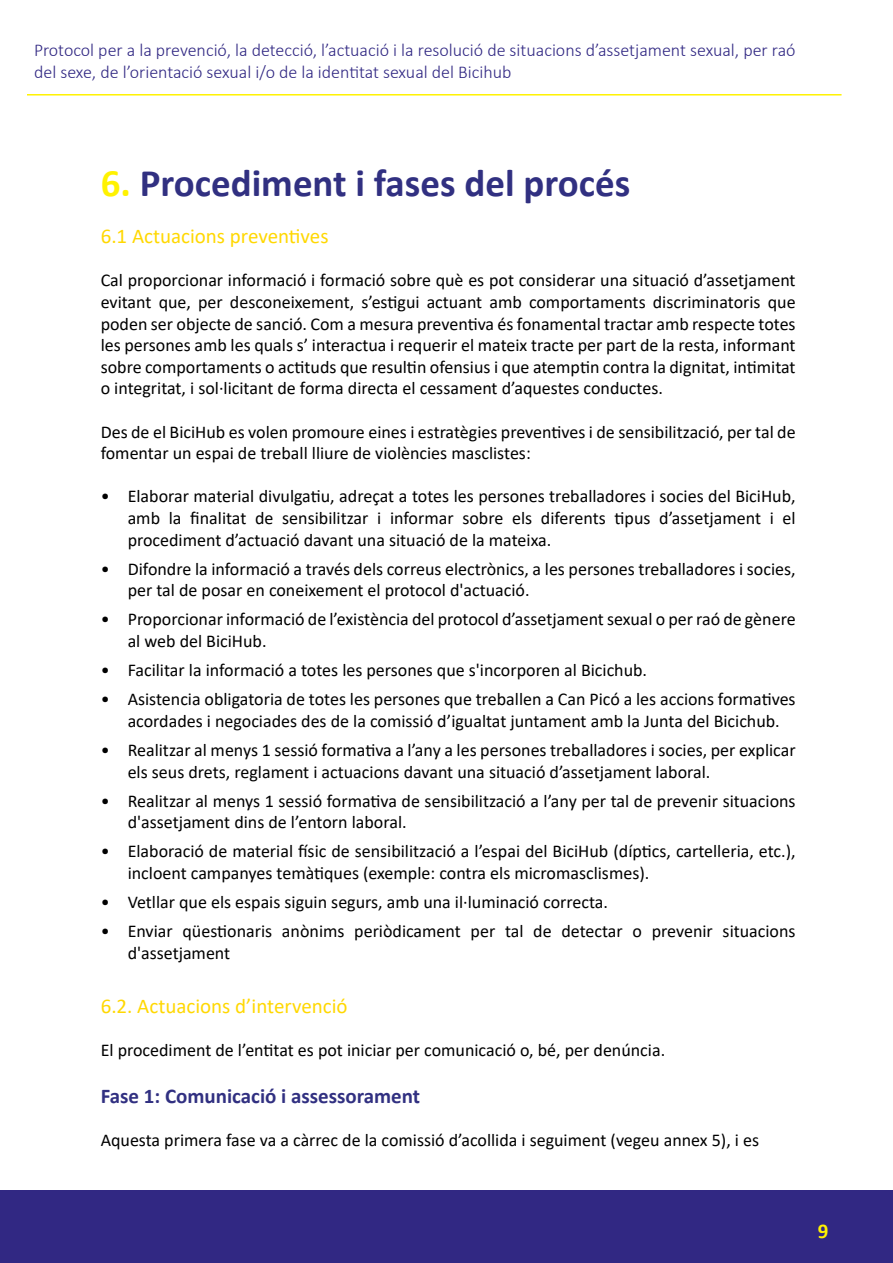
<style>
.page{position:relative;width:893px;height:1263px;background:#fff}
.page>*{position:absolute;margin:0;border:0;box-sizing:border-box;transform-origin:0 0}
.t1{font:700 39px "Calibri";color:#313081}
.t2{font:21px "Calibri";color:#ffd802}
.t3{font:700 21px "Calibri";color:#313081}
.t4{font:700 21px "Calibri";color:#fff200}
.t5{font:18px/21.6px "Calibri";color:#000}
.t6{font:300 18px/21.6px "Calibri";color:#312883}
.s1{color:#fff200}
</style>
<div class="page">
<hr style="left:27px;top:94px;width:815px;height:2px;background:#fff200">
<div style="left:0;top:1191px;width:893px;height:72px;background:#312883"></div>
<p class="t6" style="left:34px;top:39px;width:763px">Protocol per a la prevenció, la detecció, l’actuació i la resolució de situacions d’assetjament sexual, per raó del sexe, de l’orientació sexual i/o de la identitat sexual del Bicihub</p>
<h1 class="t1" style="left:101px;top:156px;width:531px"><span class="s1">6.</span> Procediment i fases del procés</h1>
<p class="t2" style="left:101px;top:222px;width:229px">6.1 Actuacions preventives</p>
<p class="t5" style="left:101px;top:269px;width:696px;text-align:justify">Cal proporcionar informació i formació sobre què es pot considerar una situació d’assetjament evitant que, per desconeixement, s’estigui actuant amb comportaments discriminatoris que poden ser objecte de sanció. Com a mesura preventiva és fonamental tractar amb respecte totes les persones amb les quals s’ interactua i requerir el mateix tracte per part de la resta, informant sobre comportaments o actituds que resultin ofensius i que atemptin contra la dignitat, intimitat o integritat, i sol·licitant de forma directa el cessament d’aquestes conductes.</p>
<p class="t5" style="left:101px;top:420px;width:696px">Des de el BiciHub es volen promoure eines i estratègies preventives i de sensibilització, per tal de fomentar un espai de treball lliure de violències masclistes:</p>
<p class="t5" style="left:128px;top:485px;width:669px;text-align:justify;text-indent:-27px">• Elaborar material divulgatiu, adreçat a totes les persones treballadores i socies del BiciHub, amb la finalitat de sensibilitzar i informar sobre els diferents tipus d’assetjament i el procediment d’actuació davant una situació de la mateixa.</p>
<p class="t5" style="left:128px;top:557px;width:669px;text-indent:-27px">• Difondre la informació a través dels correus electrònics, a les persones treballadores i socies, per tal de posar en coneixement el protocol d'actuació.</p>
<p class="t5" style="left:128px;top:608px;width:669px;text-indent:-27px">• Proporcionar informació de l’existència del protocol d’assetjament sexual o per raó de gènere al web del BiciHub.</p>
<p class="t5" style="left:101px;top:659px;width:548px">• Facilitar la informació a totes les persones que s'incorporen al Bicichub.</p>
<p class="t5" style="left:128px;top:688px;width:669px;text-indent:-27px">• Asistencia obligatoria de totes les persones que treballen a Can Picó a les accions formatives acordades i negociades des de la comissió d’igualtat juntament amb la Junta del Bicichub.</p>
<p class="t5" style="left:128px;top:739px;width:669px;text-indent:-27px">• Realitzar al menys 1 sessió formativa a l’any a les persones treballadores i socies, per explicar els seus drets, reglament i actuacions davant una situació d’assetjament laboral.</p>
<p class="t5" style="left:128px;top:789px;width:669px;text-indent:-27px">• Realitzar al menys 1 sessió formativa de sensibilització a l’any per tal de prevenir situacions d'assetjament dins de l’entorn laboral.</p>
<p class="t5" style="left:128px;top:840px;width:669px;text-indent:-27px">• Elaboració de material físic de sensibilització a l’espai del BiciHub (díptics, cartelleria, etc.), incloent campanyes temàtiques (exemple: contra els micromasclismes).</p>
<p class="t5" style="left:101px;top:891px;width:509px">• Vetllar que els espais siguin segurs, amb una il·luminació correcta.</p>
<p class="t5" style="left:128px;top:920px;width:669px;text-indent:-27px">• Enviar qüestionaris anònims periòdicament per tal de detectar o prevenir situacions d'assetjament</p>
<p class="t2" style="left:101px;top:991px;width:248px">6.2. Actuacions d’intervenció</p>
<p class="t5" style="left:101px;top:1039px;width:566px">El procediment de l’entitat es pot iniciar per comunicació o, bé, per denúncia.</p>
<p class="t3" style="left:101px;top:1081px;width:321px">Fase 1: Comunicació i assessorament</p>
<p class="t5" style="left:101px;top:1129px;width:660px">Aquesta primera fase va a càrrec de la comissió d’acollida i seguiment (vegeu annex 5), i es</p>
<p class="t4" style="left:818px;top:1216px;width:12px">9</p>
</div>
